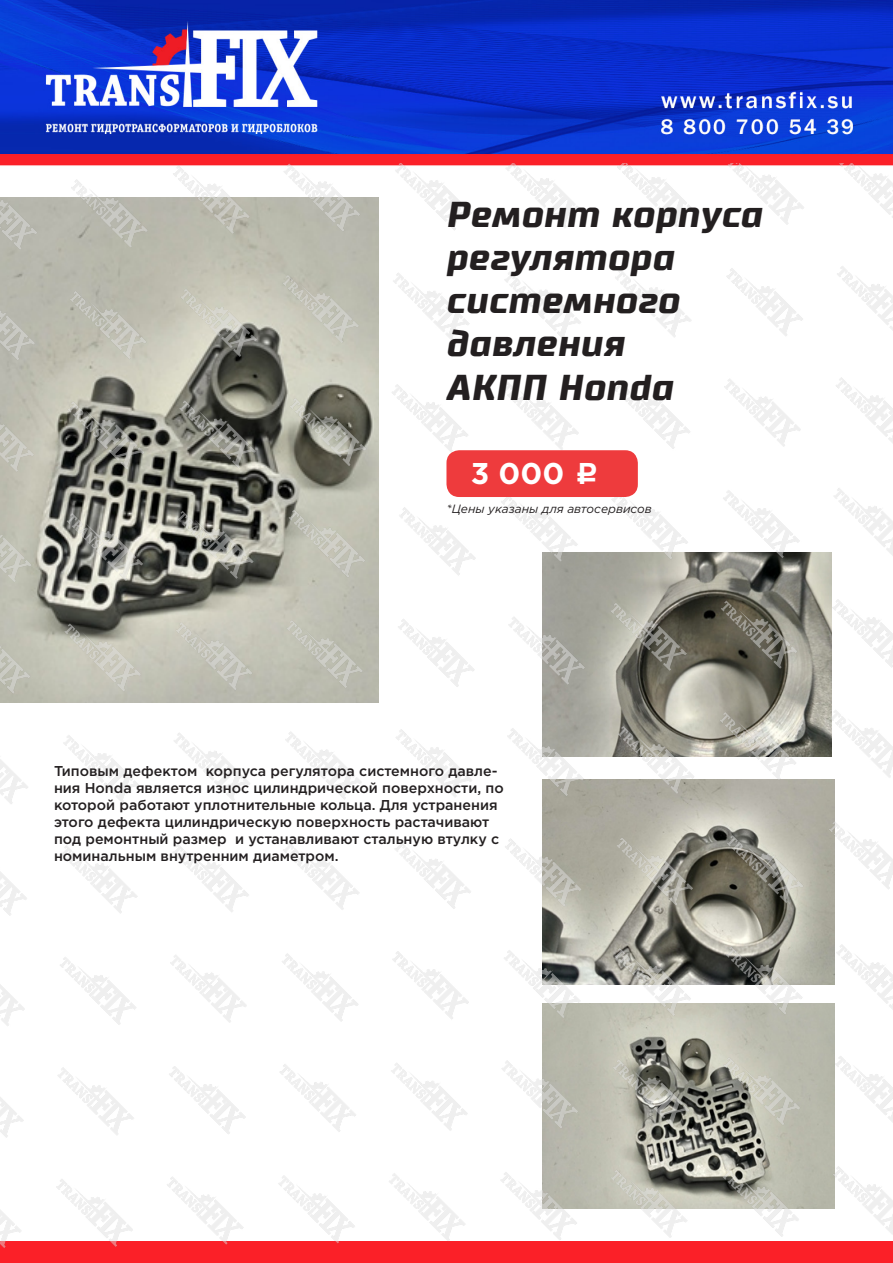
<style>
.page{position:relative;width:893px;height:1263px;background:#fff}
.page>*{position:absolute;margin:0;border:0;box-sizing:border-box;transform-origin:0 0}
.t1{font:italic 700 36px/43.2px "Supermolot";color:#231f20}
.t2{font:700 30px "Gotham Pro";color:#fff}
.t3{font:500 14.25px/17.1px "Gotham Pro";color:#231f20}
.t4{font:italic 12px "Gotham Pro";color:#231f20}
.s1{font-family:"ALS Rubl";font-weight:400}
</style>
<div class="page">
<img style="left:0;top:0;width:893px;height:164px">
<img style="left:0;top:164px;width:893px;height:1099px">
<div style="left:446px;top:450px;width:192px;height:47px;background:#ee3b3d;border-radius:13px"></div>
<p class="t1" style="left:446px;top:193px;width:318px">Ремонт корпуса регулятора системного давления<br>АКПП Honda</p>
<p class="t2" style="left:471px;top:456px;width:130px">3 000 <span class="s1">c</span></p>
<p class="t4" style="left:447px;top:502px;width:207px">*Цены указаны для автосервисов</p>
<p class="t3" style="left:54px;top:762px;width:451px">Типовым дефектом корпуса регулятора системного давле&shy;ния Honda является износ цилиндрической поверхности, по которой работают уплотнительные кольца. Для устранения этого дефекта цилиндрическую поверхность растачивают под ремонтный размер и устанавливают стальную втулку с номинальным внутренним диаметром.</p>
</div>
